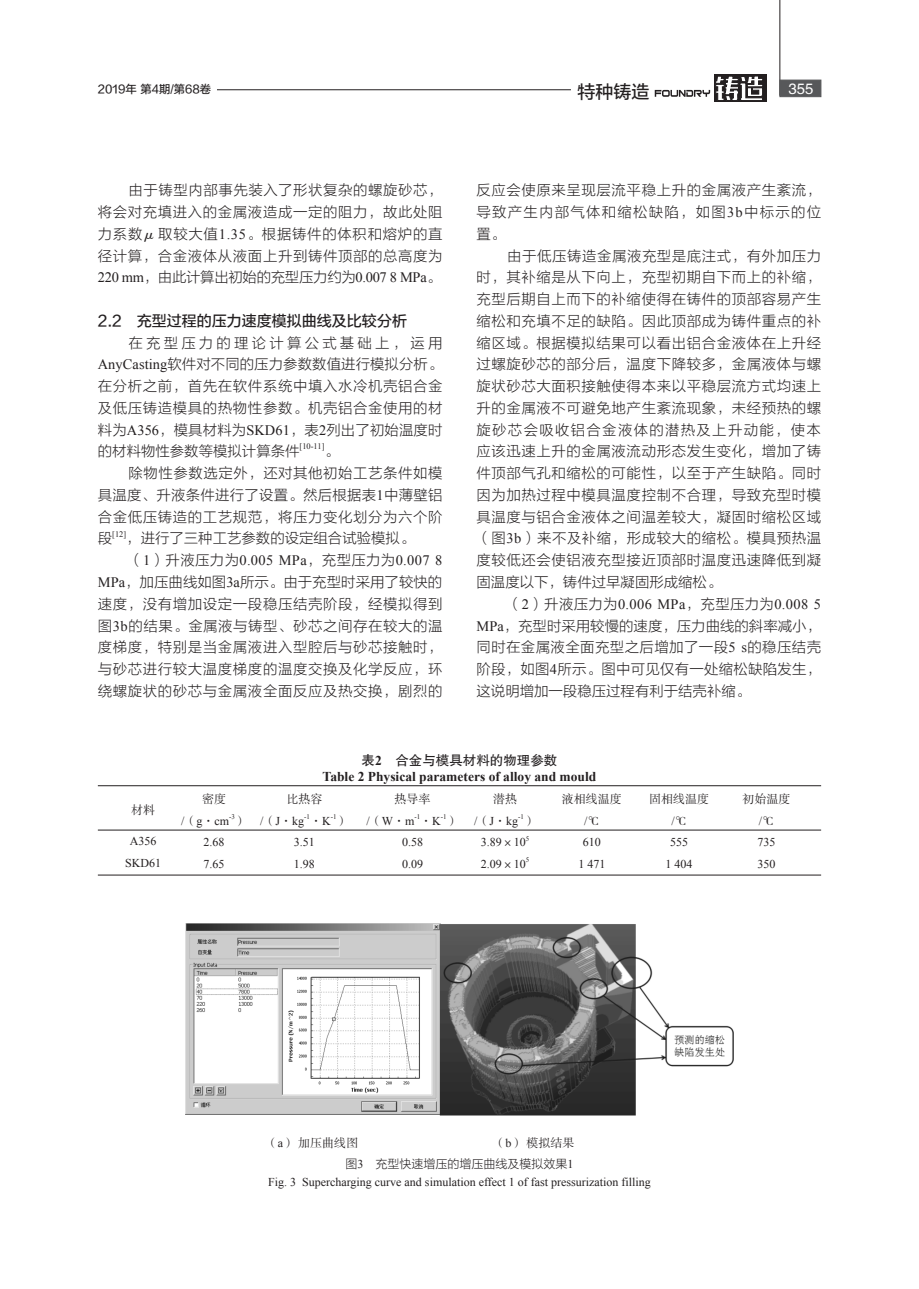
<style>
.page{position:relative;width:919px;height:1289px;background:#fff}
.page>*{position:absolute;margin:0;border:0;box-sizing:border-box;transform-origin:0 0}
.t1{font:18px "FZLTZHUNHJW GB1 0";color:#231f20}
._2级标题{font:15px "FZLTZHUNHJW GB1 0";color:#231f20}
.t2{font:15px "FZHTJW GB1 0";color:#fff}
._1正文{font:14.4px/21.8px "FZLTKHK GBK1 0";letter-spacing:.04em;color:#231f20;text-align:justify}
._1正文-2{font:14.4px "FZLTKHK GBK1 0";letter-spacing:-.02em;color:#231f20}
._1正文-3{font:14.4px "FZLTKHK GBK1 0";color:#231f20}
.表头{font:700 13.5px "Times New Roman";color:#231f20}
.表头-2{font:13.5px "FZHTJW GB1 0";color:#231f20}
.表格内容{font:12px "Times New Roman";color:#231f20}
._5图注{font:12px "Times New Roman";color:#231f20}
.表格内容-2{font:12px/21.8px "FZSSJW GB1 0";color:#231f20;text-align:center}
._5图注-2{font:12px "FZLTKHK GBK1 0";color:#231f20}
.图abc{font:12px "FZSSJW GB1 0";color:#231f20}
.t3{font:11.25px "FZLTZHUNHJW GB1 0";color:#231f20}
._1正文-4{font:8.4px "Times New Roman";color:#231f20}
.表格内容-3{font:7.05px "Times New Roman";color:#231f20}
.s1{font-family:"FZSSJW GB1 0";font-style:italic}
.s2{font-family:"Times New Roman"}
.s3{font-family:"FZSSJW GB1 0"}
.s4{font-family:"Times New Roman";font-weight:700}
</style>
<div class="page">
<hr style="left:779px;top:0;width:1px;height:96px;background:#231f20">
<div style="left:714px;top:75px;width:52px;height:27px;background:#231f20"></div>
<svg style="left:654px;top:76px;width:109px;height:24px"></svg>
<div style="left:779px;top:80px;width:42px;height:17px;background:#57585a"></div>
<hr style="left:217px;top:89px;width:354px;height:1px;background:#231f20">
<hr style="left:98px;top:785px;width:723px;height:1px;background:#231f20">
<hr style="left:98px;top:829px;width:723px;height:1px;background:#231f20">
<hr style="left:98px;top:874px;width:723px;height:1px;background:#231f20">
<img style="left:185px;top:923px;width:548px;height:192px">
<p class="t3" style="left:98px;top:83px;width:115px">2019年 第4期/第68卷</p>
<p class="t1" style="left:577px;top:82px;width:73px">特种铸造</p>
<p class="t2" style="left:788px;top:81px;width:26px">355</p>
<p class="_1正文" style="left:98px;top:180px;width:346px;text-indent:31px">由于铸型内部事先装入了形状复杂的螺旋砂芯，将会对充填进入的金属液造成一定的阻力，故此处阻力系数<span class="s1">μ</span>取较大值<span class="s2">1.35</span>。根据铸件的体积和熔炉的直径计算，合金液体从液面上升到铸件顶部的总高度为</p>
<p class="_1正文-2" style="left:98px;top:269px;width:344px"><span class="s2">220 mm</span>，由此计算出初始的充型压力约为<span class="s2">0.007 8 MPa</span>。</p>
<p class="_2级标题" style="left:98px;top:313px;width:310px">2.2 充型过程的压力速度模拟曲线及比较分析</p>
<p class="_1正文" style="left:98px;top:332px;width:346px;text-indent:31px">在充型压力的理论计算公式基础上，运用<span class="s2">AnyCasting</span>软件对不同的压力参数数值进行模拟分析。在分析之前，首先在软件系统中填入水冷机壳铝合金及低压铸造模具的热物性参数。机壳铝合金使用的材料为<span class="s2">A356</span>，模具材料为<span class="s2">SKD61</span>，表<span class="s2">2</span>列出了初始温度时的材料物性参数等模拟计算条件</p>
<p class="_1正文-4" style="left:299px;top:441px;width:26px">[10-11]</p>
<p class="_1正文" style="left:324px;top:441px;width:16px">。</p>
<p class="_1正文" style="left:98px;top:462px;width:346px;text-indent:31px">除物性参数选定外，还对其他初始工艺条件如模具温度、升液条件进行了设置。然后根据表<span class="s2">1</span>中薄壁铝合金低压铸造的工艺规范，将压力变化划分为六个阶段</p>
<p class="_1正文-4" style="left:112px;top:528px;width:15px">[12]</p>
<p class="_1正文-3" style="left:126px;top:530px;width:290px">，进行了三种工艺参数的设定组合试验模拟。</p>
<p class="_1正文" style="left:98px;top:549px;width:346px;text-indent:31px">（<span class="s2">1</span>）升液压力为<span class="s2">0.005 MPa</span>，充型压力为<span class="s2">0.007 8<br>MPa</span>，加压曲线如图<span class="s2">3a</span>所示。由于充型时采用了较快的速度，没有增加设定一段稳压结壳阶段，经模拟得到图<span class="s2">3b</span>的结果。金属液与铸型、砂芯之间存在较大的温度梯度，特别是当金属液进入型腔后与砂芯接触时，与砂芯进行较大温度梯度的温度交换及化学反应，环绕螺旋状的砂芯与金属液全面反应及热交换，剧烈的</p>
<p class="_1正文" style="left:476px;top:180px;width:346px">反应会使原来呈现层流平稳上升的金属液产生紊流，导致产生内部气体和缩松缺陷，如图<span class="s2">3b</span>中标示的位置。</p>
<p class="_1正文" style="left:476px;top:245px;width:346px;text-indent:31px">由于低压铸造金属液充型是底注式，有外加压力时，其补缩是从下向上，充型初期自下而上的补缩，充型后期自上而下的补缩使得在铸件的顶部容易产生缩松和充填不足的缺陷。因此顶部成为铸件重点的补缩区域。根据模拟结果可以看出铝合金液体在上升经过螺旋砂芯的部分后，温度下降较多，金属液体与螺旋状砂芯大面积接触使得本来以平稳层流方式均速上升的金属液不可避免地产生紊流现象，未经预热的螺旋砂芯会吸收铝合金液体的潜热及上升动能，使本应该迅速上升的金属液流动形态发生变化，增加了铸件顶部气孔和缩松的可能性，以至于产生缺陷。同时因为加热过程中模具温度控制不合理，导致充型时模具温度与铝合金液体之间温差较大，凝固时缩松区域（图<span class="s2">3b</span>）来不及补缩，形成较大的缩松。模具预热温度较低还会使铝液充型接近顶部时温度迅速降低到凝固温度以下，铸件过早凝固形成缩松。</p>
<p class="_1正文" style="left:476px;top:593px;width:346px;text-indent:31px">（<span class="s2">2</span>）升液压力为<span class="s2">0.006 MPa</span>，充型压力为<span class="s2">0.008 5<br>MPa</span>，充型时采用较慢的速度，压力曲线的斜率减小，同时在金属液全面充型之后增加了一段<span class="s2">5 s</span>的稳压结壳阶段，如图<span class="s2">4</span>所示。图中可见仅有一处缩松缺陷发生，这说明增加一段稳压过程有利于结壳补缩。</p>
<p class="表格内容-2" style="left:131px;top:800px;width:25px">材料</p>
<p class="表格内容" style="left:130px;top:833px;width:28px">A356</p>
<p class="表格内容" style="left:125px;top:854px;width:37px">SKD61</p>
<p class="表格内容-2" style="left:202px;top:788px;width:25px">密度</p>
<p class="表格内容" style="left:181px;top:812px;width:49px">/<span class="s3">（</span>g<span class="s3">·</span>cm</p>
<p class="表格内容-3" style="left:229px;top:811px;width:7px">-3</p>
<p class="表格内容-2" style="left:235px;top:810px;width:13px">）</p>
<p class="表格内容" style="left:203px;top:834px;width:22px">2.68</p>
<p class="表格内容" style="left:203px;top:856px;width:22px">7.65</p>
<p class="表头-2" style="left:361px;top:752px;width:197px">表<span class="s4">2</span> 合金与模具材料的物理参数</p>
<p class="表头" style="left:322px;top:766px;width:275px">Table 2 Physical parameters of alloy and mould</p>
<p class="表格内容-2" style="left:286px;top:788px;width:37px">比热容</p>
<p class="表格内容" style="left:260px;top:812px;width:46px">/<span class="s3">（</span>J<span class="s3">·</span>kg</p>
<p class="表格内容-3" style="left:304px;top:811px;width:7px">-1</p>
<p class="表格内容-3" style="left:331px;top:811px;width:7px">-1</p>
<p class="表格内容-2" style="left:336px;top:810px;width:13px">）</p>
<p class="表格内容-2" style="left:310px;top:810px;width:22px">·<span class="s2">K</span></p>
<p class="表格内容" style="left:294px;top:834px;width:22px">3.51</p>
<p class="表格内容" style="left:294px;top:856px;width:22px">1.98</p>
<p class="表格内容-2" style="left:394px;top:788px;width:37px">热导率</p>
<p class="表格内容" style="left:366px;top:812px;width:49px">/<span class="s3">（</span>W<span class="s3">·</span>m</p>
<p class="表格内容-3" style="left:414px;top:811px;width:7px">-1</p>
<p class="表格内容-3" style="left:441px;top:811px;width:7px">-1</p>
<p class="表格内容-2" style="left:446px;top:810px;width:13px">）</p>
<p class="表格内容-2" style="left:420px;top:810px;width:22px">·<span class="s2">K</span></p>
<p class="表格内容" style="left:402px;top:834px;width:22px">0.58</p>
<p class="表格内容" style="left:402px;top:856px;width:22px">0.09</p>
<p class="表格内容-2" style="left:493px;top:788px;width:25px">潜热</p>
<p class="表格内容" style="left:474px;top:812px;width:46px">/<span class="s3">（</span>J<span class="s3">·</span>kg</p>
<p class="表格内容-3" style="left:518px;top:811px;width:7px">-1</p>
<p class="表格内容-2" style="left:524px;top:810px;width:13px">）</p>
<p class="表格内容" style="left:481px;top:834px;width:46px">3.89<span class="s3">×</span>10</p>
<p class="表格内容-3" style="left:526px;top:833px;width:5px">5</p>
<p class="表格内容" style="left:481px;top:856px;width:46px">2.09<span class="s3">×</span>10</p>
<p class="表格内容-3" style="left:526px;top:855px;width:5px">5</p>
<p class="表格内容-2" style="left:562px;top:788px;width:61px">液相线温度</p>
<p class="表格内容" style="left:584px;top:812px;width:17px">/<span class="s3">℃</span></p>
<p class="表格内容" style="left:583px;top:834px;width:19px">610</p>
<p class="表格内容" style="left:578px;top:856px;width:28px">1 471</p>
<p class="表格内容-2" style="left:649px;top:788px;width:61px">固相线温度<span class="s2">/</span>℃</p>
<p class="表格内容" style="left:670px;top:834px;width:19px">555</p>
<p class="表格内容" style="left:665px;top:856px;width:28px">1 404</p>
<p class="表格内容-2" style="left:742px;top:788px;width:49px">初始温度</p>
<p class="表格内容" style="left:758px;top:812px;width:17px">/<span class="s3">℃</span></p>
<p class="表格内容" style="left:757px;top:834px;width:19px">735</p>
<p class="表格内容" style="left:757px;top:856px;width:19px">350</p>
<p class="图abc" style="left:266px;top:1136px;width:94px">（<span class="s2">a</span>）加压曲线图</p>
<p class="图abc" style="left:493px;top:1136px;width:82px">（<span class="s2">b</span>）模拟结果</p>
<p class="_5图注-2" style="left:345px;top:1157px;width:229px">图<span class="s2">3</span> 充型快速增压的增压曲线及模拟效果<span class="s2">1</span></p>
<p class="_5图注" style="left:268px;top:1174px;width:384px">Fig. 3 Supercharging curve and simulation effect 1 of fast pressurization filling</p>
</div>
